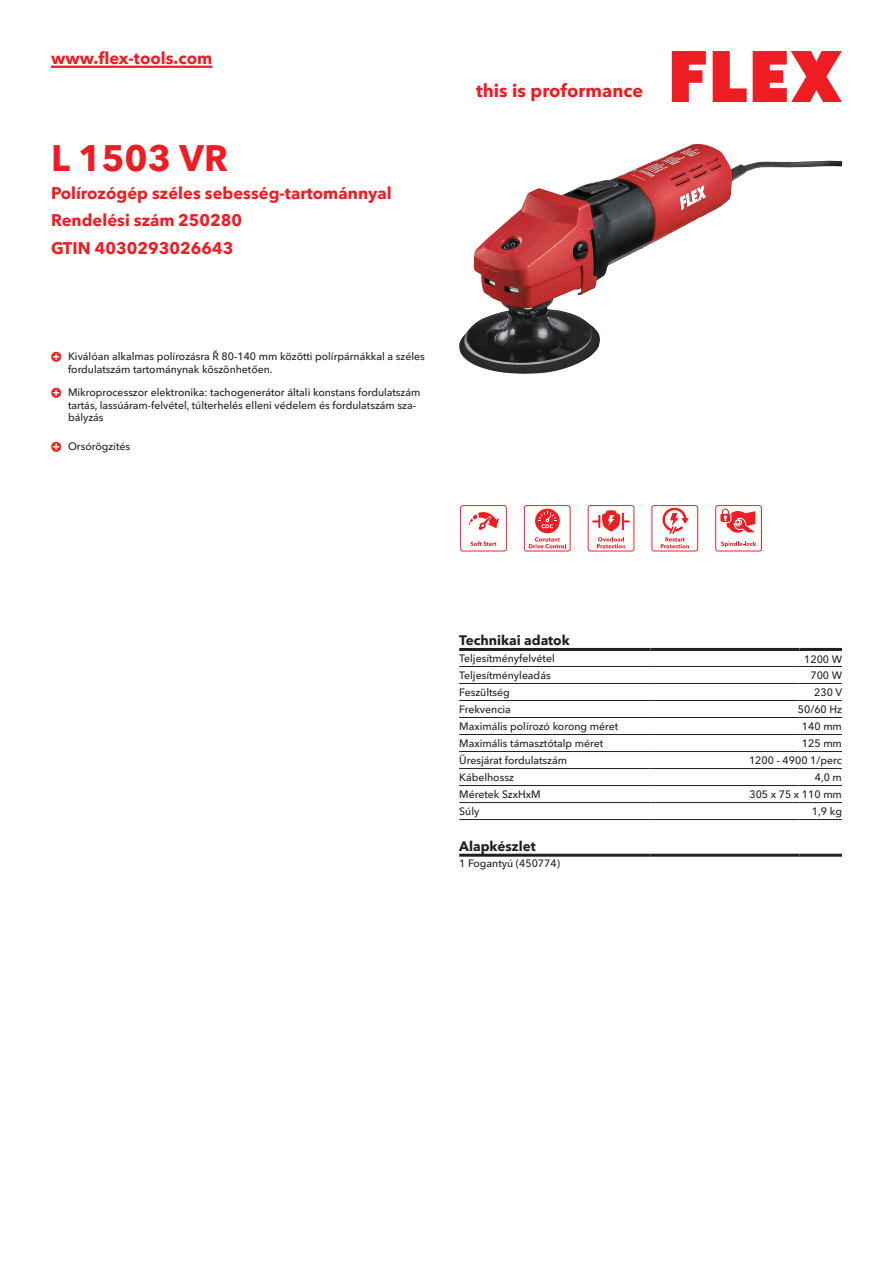
<style>
.page{position:relative;width:893px;height:1263px;background:#fff}
.page>*{position:absolute;margin:0;border:0;box-sizing:border-box;transform-origin:0 0}
.CB_AF_Product-name{font:700 36px "Avenir Next W1 G";color:#ee1d23}
.t1{font:700 18px "Avenir Next W1 G";color:#ee1d23}
.CB_AF_Product-short{font:700 16.5px "Avenir Next W1 G";color:#ee1d23}
.CB_AF_Order-number{font:700 16.5px "Avenir Next W1 G";color:#ee1d23}
.CB_AF_Table-headline{font:700 13.5px "Avenir Next W1 G";color:#231f20}
.CB_AF_Table-specific{font:500 10.5px/12.6px "Avenir Next W1 G";color:#231f20}
</style>
<div class="page">
<svg style="left:672px;top:51px;width:34px;height:51px"></svg>
<svg style="left:713px;top:51px;width:34px;height:51px"></svg>
<svg style="left:753px;top:51px;width:89px;height:51px"></svg>
<hr style="left:51px;top:66px;width:162px;height:2px;background:#ee1d23">
<img style="left:459px;top:144px;width:383px;height:230px">
<hr style="left:459px;top:666px;width:192px;height:1px;background:#231f20">
<hr style="left:651px;top:666px;width:148px;height:1px;background:#231f20">
<hr style="left:799px;top:666px;width:43px;height:1px;background:#231f20">
<hr style="left:459px;top:683px;width:192px;height:1px;background:#231f20">
<hr style="left:651px;top:683px;width:148px;height:1px;background:#231f20">
<hr style="left:799px;top:683px;width:43px;height:1px;background:#231f20">
<hr style="left:459px;top:700px;width:192px;height:1px;background:#231f20">
<hr style="left:651px;top:700px;width:148px;height:1px;background:#231f20">
<hr style="left:799px;top:700px;width:43px;height:1px;background:#231f20">
<hr style="left:459px;top:717px;width:192px;height:1px;background:#231f20">
<hr style="left:651px;top:717px;width:148px;height:1px;background:#231f20">
<hr style="left:799px;top:717px;width:43px;height:1px;background:#231f20">
<hr style="left:459px;top:734px;width:192px;height:1px;background:#231f20">
<hr style="left:651px;top:734px;width:148px;height:1px;background:#231f20">
<hr style="left:799px;top:734px;width:43px;height:1px;background:#231f20">
<hr style="left:459px;top:751px;width:192px;height:1px;background:#231f20">
<hr style="left:651px;top:751px;width:148px;height:1px;background:#231f20">
<hr style="left:799px;top:751px;width:43px;height:1px;background:#231f20">
<hr style="left:459px;top:768px;width:192px;height:1px;background:#231f20">
<hr style="left:651px;top:768px;width:148px;height:1px;background:#231f20">
<hr style="left:799px;top:768px;width:43px;height:1px;background:#231f20">
<hr style="left:459px;top:785px;width:192px;height:1px;background:#231f20">
<hr style="left:651px;top:785px;width:148px;height:1px;background:#231f20">
<hr style="left:799px;top:785px;width:43px;height:1px;background:#231f20">
<hr style="left:459px;top:802px;width:192px;height:1px;background:#231f20">
<hr style="left:651px;top:802px;width:148px;height:1px;background:#231f20">
<hr style="left:799px;top:802px;width:43px;height:1px;background:#231f20">
<hr style="left:459px;top:819px;width:192px;height:1px;background:#231f20">
<hr style="left:651px;top:819px;width:148px;height:1px;background:#231f20">
<hr style="left:799px;top:819px;width:43px;height:1px;background:#231f20">
<hr style="left:459px;top:648px;width:192px;height:3px;background:#231f20">
<hr style="left:651px;top:648px;width:148px;height:3px;background:#231f20">
<hr style="left:799px;top:648px;width:43px;height:3px;background:#231f20">
<hr style="left:459px;top:854px;width:192px;height:3px;background:#231f20">
<hr style="left:651px;top:854px;width:148px;height:3px;background:#231f20">
<hr style="left:799px;top:854px;width:43px;height:3px;background:#231f20">
<svg style="left:460px;top:505px;width:47px;height:46px"></svg>
<svg style="left:524px;top:505px;width:47px;height:46px"></svg>
<svg style="left:588px;top:505px;width:46px;height:46px"></svg>
<svg style="left:651px;top:505px;width:47px;height:46px"></svg>
<svg style="left:715px;top:505px;width:47px;height:46px"></svg>
<h3 class="CB_AF_Product-short" style="left:51px;top:45px;width:163px">www.flex-tools.com</h3>
<p class="CB_AF_Product-name" style="left:51px;top:130px;width:178px">L 1503 VR</p>
<p class="CB_AF_Product-short" style="left:51px;top:180px;width:342px">Polírozógép széles sebesség-tartománnyal</p>
<p class="CB_AF_Order-number" style="left:51px;top:207px;width:193px">Rendelési szám 250280</p>
<p class="CB_AF_Order-number" style="left:51px;top:235px;width:184px">GTIN 4030293026643</p>
<p class="CB_AF_Table-specific" style="left:68px;top:349px;width:358px">Kiválóan alkalmas polírozásra Ř 80-140 mm közötti polírpárnákkal a széles fordulatszám tartománynak köszönhetően.</p>
<p class="CB_AF_Table-specific" style="left:68px;top:385px;width:354px">Mikroprocesszor elektronika: tachogenerátor általi konstans fordulatszám tartás, lassúáram-felvétel, túlterhelés elleni védelem és fordulatszám sza&shy;bályzás</p>
<p class="CB_AF_Table-specific" style="left:68px;top:439px;width:64px">Orsórögzítés</p>
<h2 class="t1" style="left:476px;top:77px;width:169px">this is proformance</h2>
<p class="CB_AF_Table-headline" style="left:459px;top:630px;width:112px">Technikai adatok</p>
<p class="CB_AF_Table-specific" style="left:459px;top:651px;width:97px">Teljesítményfelvétel</p>
<p class="CB_AF_Table-specific" style="left:804px;top:652px;width:39px">1200 W</p>
<p class="CB_AF_Table-specific" style="left:459px;top:668px;width:93px">Teljesítményleadás</p>
<p class="CB_AF_Table-specific" style="left:810px;top:668px;width:33px">700 W</p>
<p class="CB_AF_Table-specific" style="left:459px;top:685px;width:52px">Feszültség</p>
<p class="CB_AF_Table-specific" style="left:814px;top:685px;width:29px">230 V</p>
<p class="CB_AF_Table-specific" style="left:459px;top:702px;width:53px">Frekvencia</p>
<p class="CB_AF_Table-specific" style="left:798px;top:702px;width:46px">50/60 Hz</p>
<p class="CB_AF_Table-specific" style="left:459px;top:719px;width:160px">Maximális polírozó korong méret</p>
<p class="CB_AF_Table-specific" style="left:802px;top:719px;width:41px">140 mm</p>
<p class="CB_AF_Table-specific" style="left:459px;top:736px;width:146px">Maximális támasztótalp méret</p>
<p class="CB_AF_Table-specific" style="left:802px;top:736px;width:41px">125 mm</p>
<p class="CB_AF_Table-specific" style="left:459px;top:753px;width:109px">Üresjárat fordulatszám</p>
<p class="CB_AF_Table-specific" style="left:749px;top:753px;width:94px">1200 - 4900 1/perc</p>
<p class="CB_AF_Table-specific" style="left:459px;top:770px;width:56px">Kábelhossz</p>
<p class="CB_AF_Table-specific" style="left:815px;top:770px;width:29px">4,0 m</p>
<p class="CB_AF_Table-specific" style="left:459px;top:787px;width:83px">Méretek SzxHxM</p>
<p class="CB_AF_Table-specific" style="left:749px;top:787px;width:94px">305 x 75 x 110 mm</p>
<p class="CB_AF_Table-specific" style="left:459px;top:804px;width:22px">Súly</p>
<p class="CB_AF_Table-specific" style="left:812px;top:804px;width:32px">1,9 kg</p>
<p class="CB_AF_Table-headline" style="left:459px;top:835px;width:78px">Alapkészlet</p>
<p class="CB_AF_Table-specific" style="left:459px;top:856px;width:102px">1 Fogantyú (450774)</p>
</div>
